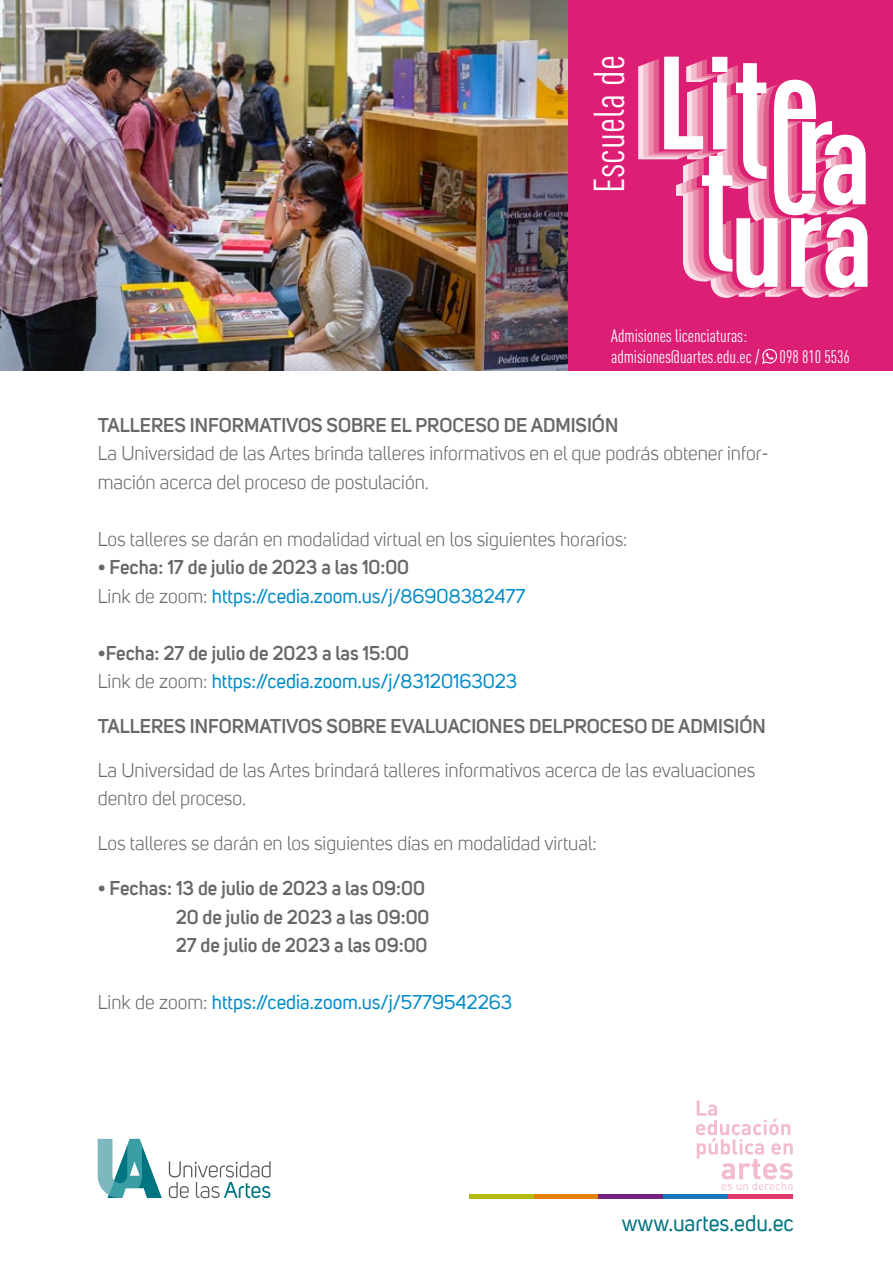
<style>
.page{position:relative;width:893px;height:1263px;background:#fff}
.page>*{position:absolute;margin:0;border:0;box-sizing:border-box;transform-origin:0 0}
.t1{font:condensed 42.6px "DIN Pro";color:#fff}
.t2{font:22.2px "Uni Sans";color:#007582}
.t3{font:19.5px/28.5px "Uni Sans";color:#686867}
.t4{font:19.5px/28.5px "Uni Sans";color:#008bc7}
.t5{font:600 19.5px/28.5px "Uni Sans";color:#686867}
.t6{font:condensed 17.85px/20.9px "DIN Pro";letter-spacing:-.005em;color:#fff}
.s1{font-weight:600;color:#686867}
.s2{color:#686867}
</style>
<div class="page">
<div style="left:531px;top:0;width:362px;height:370px;background:#dd1e75"></div>
<svg style="left:696px;top:1100px;width:97px;height:90px"></svg>
<svg style="left:98px;top:1139px;width:64px;height:59px"></svg>
<svg style="left:169px;top:1161px;width:102px;height:37px"></svg>
<hr style="left:598px;top:1194px;width:65px;height:4px;background:#73227f">
<hr style="left:534px;top:1194px;width:64px;height:4px;background:#e78004">
<hr style="left:469px;top:1194px;width:65px;height:4px;background:#b4bb10">
<hr style="left:728px;top:1194px;width:65px;height:4px;background:#e1396d">
<hr style="left:663px;top:1194px;width:65px;height:4px;background:#1978bd">
<img style="left:0;top:0;width:567px;height:370px">
<svg style="left:762px;top:349px;width:16px;height:15px"></svg>
<svg style="left:638px;top:57px;width:229px;height:241px"></svg>
<h1 class="t1" style="left:578px;top:193px;width:139px;rotate:-90deg">Escuela de</h1>
<p class="t6" style="left:611px;top:324px;width:240px">Admisiones licenciaturas: admisiones@uartes.edu.ec / 098 810 5536</p>
<p class="t5" style="left:98px;top:409px;width:522px">TALLERES INFORMATIVOS SOBRE EL PROCESO DE ADMISIÓN</p>
<p class="t3" style="left:98px;top:439px;width:673px">La Universidad de las Artes brinda talleres informativos en el que podrás obtener infor&shy;mación acerca del proceso de postulación.</p>
<p class="t3" style="left:98px;top:525px;width:531px">Los talleres se darán en modalidad virtual en los siguientes horarios:</p>
<p class="t4" style="left:98px;top:553px;width:429px"><span class="s1">• Fecha: 17 de julio de 2023 a las 10:00<br></span><span class="s2">Link de zoom:</span> https://cedia.zoom.us/j/86908382477</p>
<p class="t4" style="left:98px;top:639px;width:421px"><span class="s1">•Fecha: 27 de julio de 2023 a las 15:00<br></span><span class="s2">Link de zoom:</span> https://cedia.zoom.us/j/83120163023</p>
<p class="t5" style="left:98px;top:711px;width:669px">TALLERES INFORMATIVOS SOBRE EVALUACIONES DELPROCESO DE ADMISIÓN</p>
<p class="t3" style="left:98px;top:756px;width:659px">La Universidad de las Artes brindará talleres informativos acerca de las evaluaciones dentro del proceso.</p>
<p class="t3" style="left:98px;top:829px;width:501px">Los talleres se darán en los siguientes días en modalidad virtual:</p>
<p class="t5" style="left:176px;top:873px;width:255px;text-indent:-78px">• Fechas: 13 de julio de 2023 a las 09:00<br>20 de julio de 2023 a las 09:00<br>27 de julio de 2023 a las 09:00</p>
<p class="t4" style="left:98px;top:988px;width:416px"><span class="s2">Link de zoom:</span> https://cedia.zoom.us/j/5779542263</p>
<p class="t2" style="left:622px;top:1210px;width:174px">www.uartes.edu.ec</p>
</div>
